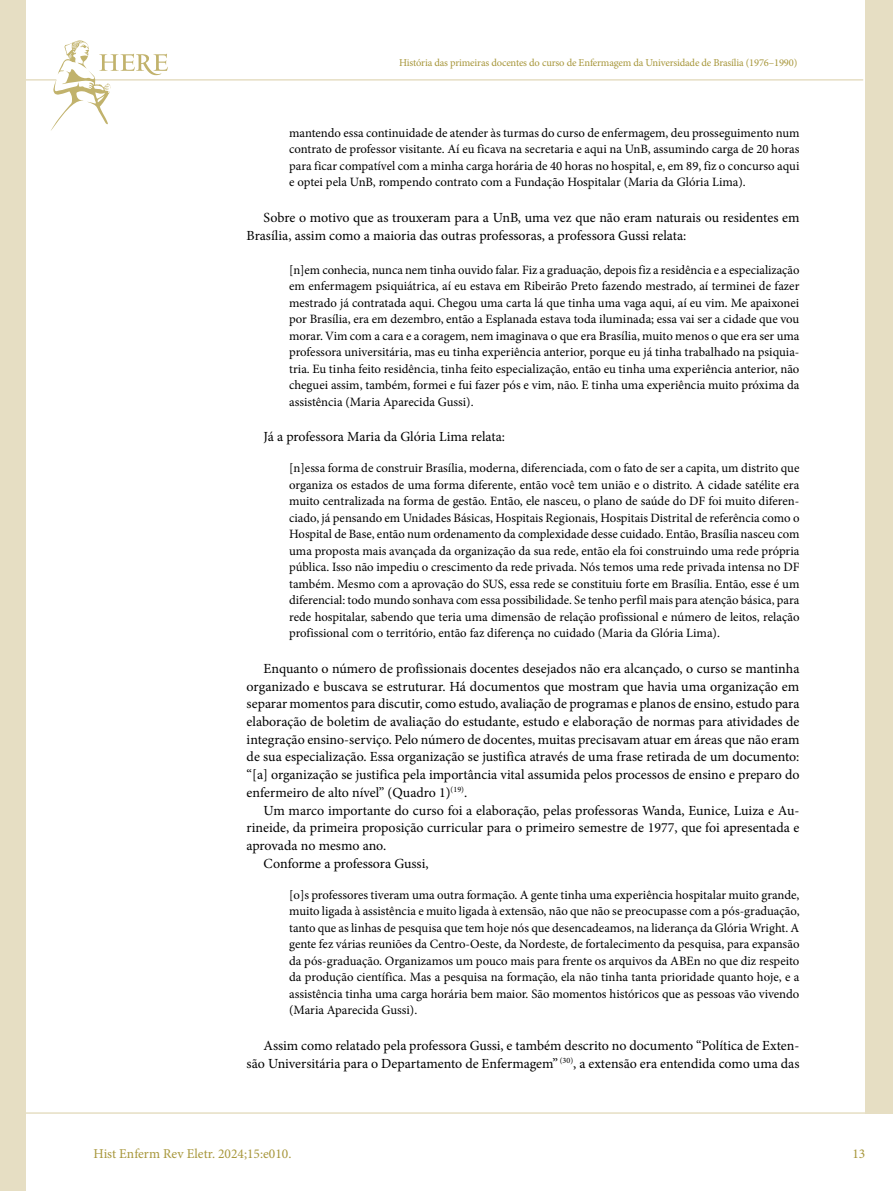
<style>
.page{position:relative;width:893px;height:1191px;background:#fff}
.page>*{position:absolute;margin:0;border:0;box-sizing:border-box;transform-origin:0 0}
.t1{font:13.95px/17.7px "Minion Pro";color:#000}
.t2{font:13.5px "Minion Pro";color:#a7963a}
.t3{font:12.75px/16.5px "Minion Pro";color:#000;text-align:justify}
.t4{font:10.5px "Minion Pro";letter-spacing:-.015em;color:#a7963a}
</style>
<div class="page">
<hr style="left:0;top:1112px;width:893px;height:1px;background:#e6dec3">
<hr style="left:0;top:79px;width:863px;height:2px;background:#e6dec3">
<div style="left:865px;top:0;width:28px;height:1113px;background:#e6dec3"></div>
<div style="left:0;top:0;width:26px;height:1191px;background:#e6dec3"></div>
<svg style="left:50px;top:40px;width:118px;height:91px"></svg>
<p class="t4" style="left:399px;top:56px;width:400px">História das primeiras docentes do curso de Enfermagem da Universidade de Brasília (1976–1990)</p>
<p class="t3" style="left:289px;top:125px;width:512px">mantendo essa continuidade de atender às turmas do curso de enfermagem, deu prosseguimento num contrato de professor visitante. Aí eu ficava na secretaria e aqui na UnB, assumindo carga de 20 horas para ficar compatível com a minha carga horária de 40 horas no hospital, e, em 89, fiz o concurso aqui e optei pela UnB, rompendo contrato com a Fundação Hospitalar (Maria da Glória Lima).</p>
<p class="t1" style="left:247px;top:208px;width:554px;text-indent:17px">Sobre o motivo que as trouxeram para a UnB, uma vez que não eram naturais ou residentes em<br>Brasília, assim como a maioria das outras professoras, a professora Gussi relata:</p>
<p class="t3" style="left:289px;top:261px;width:512px">[n]em conhecia, nunca nem tinha ouvido falar. Fiz a graduação, depois fiz a residência e a especialização em enfermagem psiquiátrica, aí eu estava em Ribeirão Preto fazendo mestrado, aí terminei de fazer mestrado já contratada aqui. Chegou uma carta lá que tinha uma vaga aqui, aí eu vim. Me apaixonei por Brasília, era em dezembro, então a Esplanada estava toda iluminada; essa vai ser a cidade que vou morar. Vim com a cara e a coragem, nem imaginava o que era Brasília, muito menos o que era ser uma professora universitária, mas eu tinha experiência anterior, porque eu já tinha trabalhado na psiquia&shy;tria. Eu tinha feito residência, tinha feito especialização, então eu tinha uma experiência anterior, não cheguei assim, também, formei e fui fazer pós e vim, não. E tinha uma experiência muito próxima da assistência (Maria Aparecida Gussi).</p>
<p class="t1" style="left:264px;top:428px;width:243px">Já a professora Maria da Glória Lima relata:</p>
<p class="t3" style="left:289px;top:460px;width:512px">[n]essa forma de construir Brasília, moderna, diferenciada, com o fato de ser a capita, um distrito que organiza os estados de uma forma diferente, então você tem união e o distrito. A cidade satélite era muito centralizada na forma de gestão. Então, ele nasceu, o plano de saúde do DF foi muito diferen&shy;ciado, já pensando em Unidades Básicas, Hospitais Regionais, Hospitais Distrital de referência como o Hospital de Base, então num ordenamento da complexidade desse cuidado. Então, Brasília nasceu com uma proposta mais avançada da organização da sua rede, então ela foi construindo uma rede própria pública. Isso não impediu o crescimento da rede privada. Nós temos uma rede privada intensa no DF também. Mesmo com a aprovação do SUS, essa rede se constituiu forte em Brasília. Então, esse é um diferencial: todo mundo sonhava com essa possibilidade. Se tenho perfil mais para atenção básica, para rede hospitalar, sabendo que teria uma dimensão de relação profissional e número de leitos, relação profissional com o território, então faz diferença no cuidado (Maria da Glória Lima).</p>
<p class="t1" style="left:247px;top:659px;width:554px;text-align:justify;text-indent:17px">Enquanto o número de profissionais docentes desejados não era alcançado, o curso se mantinha organizado e buscava se estruturar. Há documentos que mostram que havia uma organização em separar momentos para discutir, como estudo, avaliação de programas e planos de ensino, estudo para elaboração de boletim de avaliação do estudante, estudo e elaboração de normas para atividades de integração ensino-serviço. Pelo número de docentes, muitas precisavam atuar em áreas que não eram de sua especialização. Essa organização se justifica através de uma frase retirada de um documento: “[a] organização se justifica pela importância vital assumida pelos processos de ensino e preparo do enfermeiro de alto nível” (Quadro 1)<sup>(19)</sup>.</p>
<p class="t1" style="left:264px;top:801px;width:537px">Um marco importante do curso foi a elaboração, pelas professoras Wanda, Eunice, Luiza e Au-</p>
<p class="t1" style="left:247px;top:819px;width:554px">rineide, da primeira proposição curricular para o primeiro semestre de 1977, que foi apresentada e</p>
<p class="t1" style="left:247px;top:836px;width:141px">aprovada no mesmo ano.</p>
<p class="t1" style="left:264px;top:854px;width:166px">Conforme a professora Gussi,</p>
<p class="t3" style="left:289px;top:886px;width:512px">[o]s professores tiveram uma outra formação. A gente tinha uma experiência hospitalar muito grande, muito ligada à assistência e muito ligada à extensão, não que não se preocupasse com a pós-graduação, tanto que as linhas de pesquisa que tem hoje nós que desencadeamos, na liderança da Glória Wright. A gente fez várias reuniões da Centro-Oeste, da Nordeste, de fortalecimento da pesquisa, para expansão da pós-graduação. Organizamos um pouco mais para frente os arquivos da ABEn no que diz respeito da produção científica. Mas a pesquisa na formação, ela não tinha tanta prioridade quanto hoje, e a assistência tinha uma carga horária bem maior. São momentos históricos que as pessoas vão vivendo (Maria Aparecida Gussi).</p>
<p class="t1" style="left:247px;top:1036px;width:554px;text-align:right">Assim como relatado pela professora Gussi, e também descrito no documento “Política de Exten&shy;são Universitária para o Departamento de Enfermagem” <sup>(30)</sup>, a extensão era entendida como uma das</p>
<p class="t2" style="left:94px;top:1144px;width:199px">Hist Enferm Rev Eletr. 2024;15:e010.</p>
<p class="t2" style="left:852px;top:1144px;width:14px">13</p>
</div>
